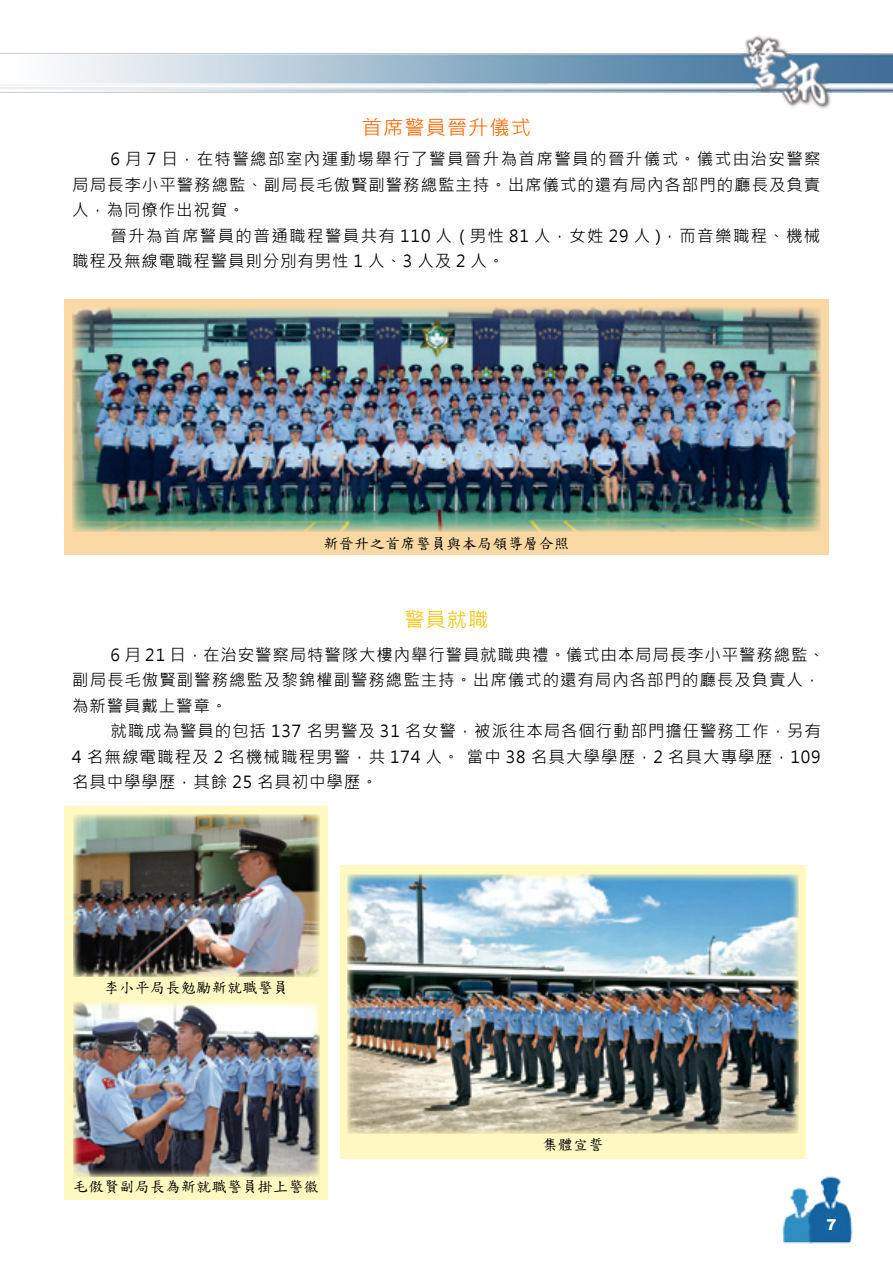
<style>
.page{position:relative;width:893px;height:1263px;background:#fff}
.page>*{position:absolute;margin:0;border:0;box-sizing:border-box;transform-origin:0 0}
.t1{font:20.25px "Microsoft Jheng Hei";letter-spacing:.05em;color:#f60}
.t2{font:20.25px "Microsoft Jheng Hei";color:#f6c104}
.t3{font:16.5px/25.5px "Microsoft Jheng Hei";letter-spacing:.055em;color:#000;text-align:justify}
.t4{font:16.5px/25.5px "Microsoft Jheng Hei";letter-spacing:.085em;color:#000}
.t5{font:15px "DF Kai Shu SB Estd BF";letter-spacing:.025em;color:#000}
.t6{font:900 15px "Arial";color:#fff}
</style>
<div class="page">
<img style="left:782px;top:1176px;width:71px;height:67px">
<img style="left:0;top:35px;width:893px;height:73px">
<div style="left:64px;top:806px;width:263px;height:393px;background:#fff8c1"></div>
<div style="left:340px;top:865px;width:466px;height:294px;background:#fff8c1"></div>
<div style="left:64px;top:300px;width:765px;height:255px;background:#f9d8a4"></div>
<img style="left:73px;top:814px;width:246px;height:162px">
<img style="left:73px;top:1002px;width:246px;height:174px">
<img style="left:347px;top:874px;width:451px;height:259px">
<img style="left:72px;top:307px;width:749px;height:225px">
<p class="t1" style="left:362px;top:115px;width:171px">首席警員晉升儀式</p>
<p class="t3" style="left:72px;top:147px;width:750px;text-indent:38px">6 月 7 日，在特警總部室內運動場舉行了警員晉升為首席警員的晉升儀式。儀式由治安警察局局長李小平警務總監、副局長毛傲賢副警務總監主持。出席儀式的還有局內各部門的廳長及負責人，為同僚作出祝賀。</p>
<p class="t4" style="left:72px;top:223px;width:750px;text-indent:38px">晉升為首席警員的普通職程警員共有 110 人 ( 男性 81 人，女姓 29 人 )，而音樂職程、機械職程及無線電職程警員則分別有男性 1 人、3 人及 2 人。</p>
<p class="t5" style="left:324px;top:535px;width:255px">新晉升之首席警員與本局領導層合照</p>
<p class="t2" style="left:404px;top:606px;width:86px">警員就職</p>
<p class="t3" style="left:72px;top:642px;width:754px;text-align:left;text-indent:38px">6 月 21 日，在治安警察局特警隊大樓內舉行警員就職典禮。儀式由本局局長李小平警務總監、副局長毛傲賢副警務總監及黎錦權副警務總監主持。出席儀式的還有局內各部門的廳長及負責人，為新警員戴上警章。</p>
<p class="t3" style="left:72px;top:718px;width:750px;text-indent:38px">就職成為警員的包括 137 名男警及 31 名女警，被派往本局各個行動部門擔任警務工作，另有4 名無線電職程及 2 名機械職程男警，共 174 人。 當中 38 名具大學學歷，2 名具大專學歷，109名具中學學歷，其餘 25 名具初中學歷。</p>
<p class="t5" style="left:104px;top:980px;width:186px">李小平局長勉勵新就職警員</p>
<p class="t5" style="left:73px;top:1179px;width:247px">毛傲賢副局長為新就職警員掛上警徽</p>
<p class="t5" style="left:542px;top:1137px;width:63px">集體宣誓</p>
<p class="t6" style="left:826px;top:1213px;width:12px">7</p>
</div>
